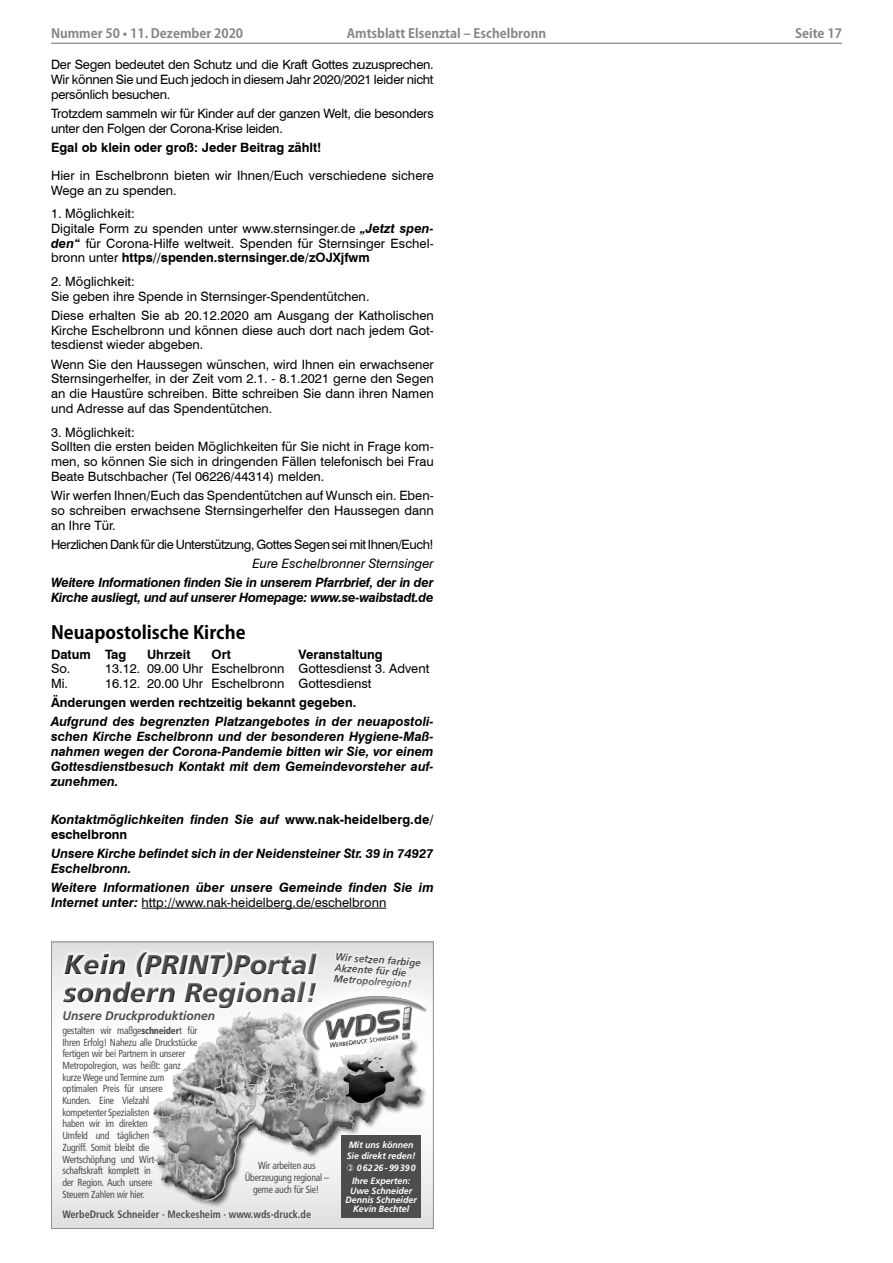
<style>
.page{position:relative;width:893px;height:1263px;background:#fff}
.page>*{position:absolute;margin:0;border:0;box-sizing:border-box;transform-origin:0 0}
.t1{font:italic 900 27.6px/28.2px "Frutiger";color:#4d4d4d;scale:.96 1}
.t2{font:700 18px "Koz Go Pro";color:#000}
.t3{font:12.9px/14.9px "Swiss 721 BT";color:#000;text-align:justify}
.t4{font:italic 700 12.9px/14.9px "Swiss 721 BT";letter-spacing:-.005em;color:#000}
.t5{font:700 12.9px/14.9px "Swiss 721 BT";color:#000}
.t6{font:12.9px/14.9px "Swiss 721 BT";letter-spacing:-.02em;color:#000}
.t7{font:12.9px "Swiss 721 BT";letter-spacing:-.035em;color:#000}
.t8{font:italic 12.9px "Swiss 721 BT";color:#000}
.t9{font:700 12.75px "Koz Go Pro";color:#878787}
.t10{font:italic 700 12.45px "Frutiger";color:#4d4d4d;scale:.96 1}
.t11{font:700 condensed 10.65px "Frutiger";color:#4d4d4d;scale:.96 1}
.t12{font:condensed 10.2px/11.7px "Frutiger";letter-spacing:-.02em;color:#4d4d4d;scale:.94 1}
.t13{font:italic 700 10.2px/10.9px "Frutiger";color:#4d4d4d;scale:.96 1}
.t14{font:italic 700 9.15px/9.3px "Frutiger";color:#fff;text-align:right;scale:.96 1}
.s1{font-weight:700;font-style:italic}
.s2{font-weight:700}
.s3{font-style:italic}
.s4{font-weight:400;font-style:normal}
.s5{font-weight:900;font-size:9.75px}
</style>
<div class="page">
<hr style="left:51px;top:43px;width:791px;height:1px;background:#9c9c9c">
<hr style="left:142px;top:908px;width:244px;height:1px;background:#000">
<svg style="left:53px;top:943px;width:379px;height:284px"></svg>
<div style="left:341px;top:1135px;width:80px;height:83px;background:#4d4d4d"></div>
<div style="left:59px;top:948px;width:261px;height:64px;background:#fff;opacity:.75"></div>
<div style="left:61px;top:951px;width:257px;height:57px;background:#fff;opacity:.6"></div>
<div style="left:62px;top:952px;width:256px;height:58px;background:#000;opacity:.6"></div>
<div style="left:152px;top:1011px;width:276px;height:197px;background:#000;opacity:.6"></div>
<div style="left:151px;top:1012px;width:271px;height:189px;background:#000;opacity:.6"></div>
<img style="left:161px;top:1103px;width:12px;height:84px">
<img style="left:356px;top:1071px;width:48px;height:35px">
<svg style="left:332px;top:951px;width:90px;height:24px"></svg>
<svg style="left:284px;top:975px;width:148px;height:96px"></svg>
<img style="left:294px;top:981px;width:136px;height:77px">
<div style="left:51px;top:941px;width:383px;height:288px;border:1px solid #8b8b8b"></div>
<svg style="left:173px;top:1010px;width:183px;height:193px"></svg>
<p class="t9" style="left:51px;top:25px;width:194px">Nummer 50 • 11. Dezember 2020</p>
<p class="t9" style="left:795px;top:25px;width:48px">Seite 17</p>
<p class="t3" style="left:51px;top:57px;width:384px">Der Segen bedeutet den Schutz und die Kraft Gottes zuzusprechen.<br>Wir können Sie und Euch jedoch in diesem Jahr 2020/2021 leider nicht persönlich besuchen.</p>
<p class="t6" style="left:51px;top:106px;width:384px">Trotzdem sammeln wir für Kinder auf der ganzen Welt, die besonders unter den Folgen der Corona-Krise leiden.</p>
<p class="t5" style="left:51px;top:140px;width:272px">Egal ob klein oder groß: Jeder Beitrag zählt!</p>
<p class="t3" style="left:51px;top:168px;width:384px">Hier in Eschelbronn bieten wir Ihnen/Euch verschiedene sichere<br>Wege an zu spenden.</p>
<p class="t3" style="left:51px;top:206px;width:384px;text-align:left">1. Möglichkeit:<br>Digitale Form zu spenden unter www.sternsinger.de <span class="s1">„Jetzt spen&shy;den“</span> für Corona-Hilfe weltweit. Spenden für Sternsinger Eschel&shy;bronn unter <span class="s2">https//spenden.sternsinger.de/zOJXjfwm</span></p>
<p class="t3" style="left:51px;top:274px;width:320px">2. Möglichkeit:<br>Sie geben ihre Spende in Sternsinger-Spendentütchen.</p>
<p class="t3" style="left:51px;top:308px;width:384px">Diese erhalten Sie ab 20.12.2020 am Ausgang der Katholischen Kirche Eschelbronn und können diese auch dort nach jedem Got&shy;tesdienst wieder abgeben.</p>
<p class="t3" style="left:51px;top:356px;width:384px">Wenn Sie den Haussegen wünschen, wird Ihnen ein erwachsener Sternsingerhelfer, in der Zeit vom 2.1. - 8.1.2021 gerne den Segen an die Haustüre schreiben. Bitte schreiben Sie dann ihren Namen und Adresse auf das Spendentütchen.</p>
<p class="t3" style="left:51px;top:424px;width:384px;text-align:left">3. Möglichkeit:<br>Sollten die ersten beiden Möglichkeiten für Sie nicht in Frage kom&shy;men, so können Sie sich in dringenden Fällen telefonisch bei Frau Beate Butschbacher (Tel 06226/44314) melden.</p>
<p class="t3" style="left:51px;top:488px;width:384px">Wir werfen Ihnen/Euch das Spendentütchen auf Wunsch ein. Eben&shy;so schreiben erwachsene Sternsingerhelfer den Haussegen dann an Ihre Tür.</p>
<p class="t7" style="left:51px;top:536px;width:384px">Herzlichen Dank für die Unterstützung, Gottes Segen sei mit Ihnen/Euch!</p>
<p class="t8" style="left:252px;top:556px;width:183px">Eure Eschelbronner Sternsinger</p>
<p class="t4" style="left:51px;top:575px;width:384px">Weitere Informationen finden Sie in unserem Pfarrbrief, der in der<br>Kirche ausliegt, und auf unserer Homepage: www.se-waibstadt.de</p>
<h2 class="t2" style="left:51px;top:621px;width:196px">Neuapostolische Kirche</h2>
<p class="t5" style="left:51px;top:646px;width:77px">Datum Tag</p>
<p class="t5" style="left:147px;top:646px;width:45px">Uhrzeit</p>
<p class="t5" style="left:212px;top:646px;width:21px">Ort</p>
<p class="t5" style="left:299px;top:646px;width:86px">Veranstaltung</p>
<p class="t3" style="left:51px;top:661px;width:21px">So.</p>
<p class="t3" style="left:105px;top:661px;width:326px">13.12. 09.00 Uhr Eschelbronn Gottesdienst 3. Advent</p>
<p class="t3" style="left:51px;top:676px;width:19px">Mi.</p>
<p class="t3" style="left:105px;top:676px;width:268px">16.12. 20.00 Uhr Eschelbronn Gottesdienst</p>
<p class="t5" style="left:51px;top:695px;width:307px">Änderungen werden rechtzeitig bekannt gegeben.</p>
<p class="t4" style="left:51px;top:714px;width:384px;text-align:justify">Aufgrund des begrenzten Platzangebotes in der neuapostoli&shy;schen Kirche Eschelbronn und der besonderen Hygiene-Maß&shy;nahmen wegen der Corona-Pandemie bitten wir Sie, vor einem Gottesdienstbesuch Kontakt mit dem Gemeindevorsteher auf&shy;zunehmen.</p>
<p class="t5" style="left:51px;top:812px;width:384px"><span class="s3">Kontaktmöglichkeiten finden Sie auf</span> www.nak-heidelberg.de/ eschelbronn</p>
<p class="t4" style="left:51px;top:846px;width:384px">Unsere Kirche befindet sich in der Neidensteiner Str. 39 in 74927<br>Eschelbronn.</p>
<p class="t4" style="left:51px;top:880px;width:384px">Weitere Informationen über unsere Gemeinde finden Sie im<br>Internet unter: <span class="s4">http://www.nak-heidelberg.de/eschelbronn</span></p>
<p class="t9" style="left:347px;top:25px;width:201px">Amtsblatt Elsenztal – Eschelbronn</p>
<h1 class="t1" style="left:63px;top:950px;width:266px">Kein (PRINT)Portal sondern Regional!</h1>
<p class="t10" style="left:62px;top:1009px;width:160px">Unsere Druckproduktionen</p>
<p class="t13" style="left:336px;top:951px;width:91px;rotate:4deg">Wir setzen farbige<br>Akzente für die<br>Metropolregion!</p>
<p class="t12" style="left:62px;top:1024px;width:145px">gestalten wir maßge<span class="s5">schneider</span>t für<br>Ihren Erfolg! Nahezu alle Druckstücke fertigen wir bei Partnern in unserer<br>Metropolregion, was heißt: ganz kurze Wege und Termine zum optimalen Preis für unsere<br>Kunden. Eine Vielzahl<br>kompetenter Spezialisten<br>haben wir im direkten<br>Umfeld und täglichen<br>Zugriff. Somit bleibt die<br>Wertschöpfung und Wirt&shy;schaftskraft komplett in<br>der Region. Auch unsere<br>Steuern Zahlen wir hier.</p>
<p class="t12" style="left:245px;top:1159px;width:91px;text-align:center">Wir arbeiten aus<br>Überzeugung regional – gerne auch für Sie!</p>
<p class="t11" style="left:62px;top:1208px;width:261px">WerbeDruck Schneider · Meckesheim · www.wds-druck.de</p>
<p class="t14" style="left:347px;top:1139px;width:73px;line-height:11.4px">Mit uns können<br>Sie direkt reden!<br>06226-99390</p>
<p class="t14" style="left:345px;top:1176px;width:76px;text-align:center">Ihre Experten:<br>Uwe Schneider<br>Dennis Schneider<br>Kevin Bechtel</p>
</div>
